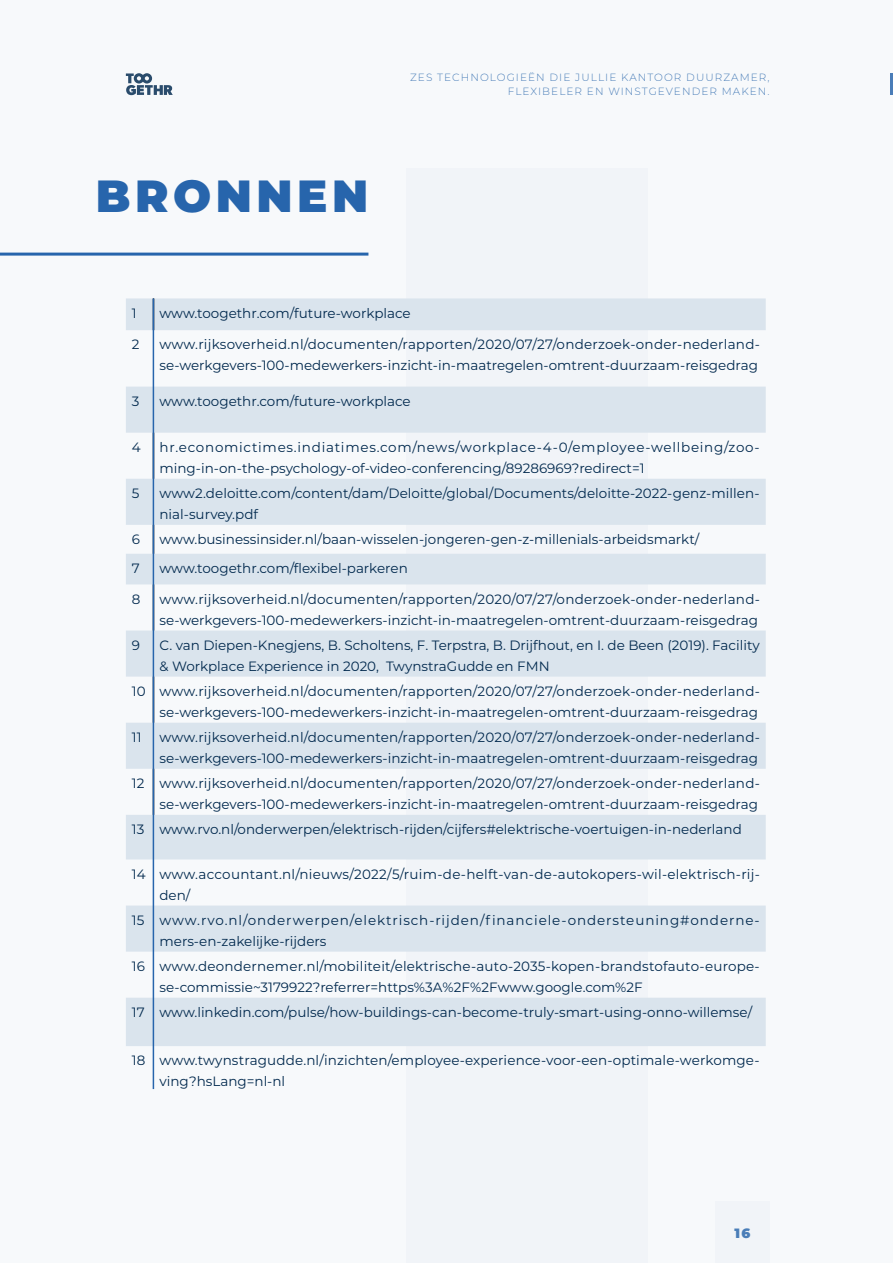
<style>
.page{position:relative;width:893px;height:1263px;background:#f7f9fb}
.page>*{position:absolute;margin:0;border:0;box-sizing:border-box;transform-origin:0 0}
.t1{font:900 45px "Montserrat";letter-spacing:.1em;color:#2765ac}
.t2{font:13.5px/21px "Montserrat";color:#00284d}
.t3{font:13.5px/21px "Montserrat";letter-spacing:.04em;color:#00284d}
.t4{font:13.5px/21px "Montserrat";letter-spacing:.07em;color:#00284d}
.t5{font:13.5px/21px "Montserrat";letter-spacing:.02em;color:#00284d}
.t6{font:900 13.5px "Montserrat";color:#2765ac}
.t7{font:300 10.5px/13.5px "Montserrat";letter-spacing:.1em;color:#2765ac;text-align:right}
</style>
<div class="page">
<div style="left:406px;top:168px;width:242px;height:1095px;background:#f1f4f8"></div>
<hr style="left:0;top:253px;width:368px;height:3px;background:#2765ac">
<div style="left:126px;top:298px;width:640px;height:32px;background:#dae4ed"></div>
<svg style="left:126px;top:387px;width:640px;height:659px;fill:#dae4ed"></svg>
<hr style="left:153px;top:298px;width:1px;height:791px;background:#2765ac">
<h1 class="t1" style="left:96px;top:162px;width:274px">BRONNEN</h1>
<p class="t7" style="left:410px;top:70px;width:361px">ZES TECHNOLOGIEËN DIE JULLIE KANTOOR DUURZAMER,<br>FLEXIBELER EN WINSTGEVENDER MAKEN.</p>
<p class="t2" style="left:132px;top:302px;width:6px">1</p>
<p class="t2" style="left:159px;top:302px;width:253px">www.toogethr.com/future-workplace</p>
<p class="t2" style="left:132px;top:333px;width:9px">2</p>
<p class="t2" style="left:159px;top:333px;width:602px">www.rijksoverheid.nl/documenten/rapporten/2020/07/27/onderzoek-onder-nederland&shy;se-werkgevers-100-medewerkers-inzicht-in-maatregelen-omtrent-duurzaam-reisgedrag</p>
<p class="t2" style="left:132px;top:390px;width:9px">3</p>
<p class="t2" style="left:159px;top:390px;width:253px">www.toogethr.com/future-workplace</p>
<p class="t2" style="left:132px;top:436px;width:10px">4</p>
<p class="t3" style="left:159px;top:436px;width:602px">hr.economictimes.indiatimes.com/news/workplace-4-0/employee-wellbeing/zoo&shy;ming-in-on-the-psychology-of-video-conferencing/89286969?redirect=1</p>
<p class="t2" style="left:132px;top:482px;width:9px">5</p>
<p class="t2" style="left:159px;top:482px;width:601px">www2.deloitte.com/content/dam/Deloitte/global/Documents/deloitte-2022-genz-millen&shy;nial-survey.pdf</p>
<p class="t2" style="left:132px;top:528px;width:10px">6</p>
<p class="t2" style="left:159px;top:528px;width:541px">www.businessinsider.nl/baan-wisselen-jongeren-gen-z-millenials-arbeidsmarkt/</p>
<p class="t2" style="left:132px;top:557px;width:9px">7</p>
<p class="t2" style="left:159px;top:557px;width:250px">www.toogethr.com/flexibel-parkeren</p>
<p class="t2" style="left:132px;top:588px;width:10px">8</p>
<p class="t2" style="left:159px;top:588px;width:602px">www.rijksoverheid.nl/documenten/rapporten/2020/07/27/onderzoek-onder-nederland&shy;se-werkgevers-100-medewerkers-inzicht-in-maatregelen-omtrent-duurzaam-reisgedrag</p>
<p class="t2" style="left:132px;top:634px;width:10px">9</p>
<p class="t2" style="left:159px;top:634px;width:602px">C. van Diepen-Knegjens, B. Scholtens, F. Terpstra, B. Drijfhout, en I. de Been (2019). Facility &amp; Workplace Experience in 2020, TwynstraGudde en FMN</p>
<p class="t2" style="left:132px;top:680px;width:629px;text-align:right">10 www.rijksoverheid.nl/documenten/rapporten/2020/07/27/onderzoek-onder-nederland&shy;se-werkgevers-100-medewerkers-inzicht-in-maatregelen-omtrent-duurzaam-reisgedrag</p>
<p class="t2" style="left:132px;top:726px;width:11px">11</p>
<p class="t2" style="left:159px;top:726px;width:602px">www.rijksoverheid.nl/documenten/rapporten/2020/07/27/onderzoek-onder-nederland&shy;se-werkgevers-100-medewerkers-inzicht-in-maatregelen-omtrent-duurzaam-reisgedrag</p>
<p class="t2" style="left:132px;top:772px;width:629px;text-align:right">12 www.rijksoverheid.nl/documenten/rapporten/2020/07/27/onderzoek-onder-nederland&shy;se-werkgevers-100-medewerkers-inzicht-in-maatregelen-omtrent-duurzaam-reisgedrag</p>
<p class="t2" style="left:132px;top:818px;width:611px">13 www.rvo.nl/onderwerpen/elektrisch-rijden/cijfers#elektrische-voertuigen-in-nederland</p>
<p class="t5" style="left:159px;top:863px;width:602px;text-indent:-28px">14 www.accountant.nl/nieuws/2022/5/ruim-de-helft-van-de-autokopers-wil-elektrisch-rij&shy;den/</p>
<p class="t4" style="left:159px;top:909px;width:602px;text-indent:-28px">15 www.rvo.nl/onderwerpen/elektrisch-rijden/financiele-ondersteuning#onderne&shy;mers-en-zakelijke-rijders</p>
<p class="t2" style="left:159px;top:955px;width:602px;text-indent:-28px">16 www.deondernemer.nl/mobiliteit/elektrische-auto-2035-kopen-brandstofauto-europe&shy;se-commissie~3179922?referrer=https%3A%2F%2Fwww.google.com%2F</p>
<p class="t2" style="left:132px;top:1001px;width:622px">17 www.linkedin.com/pulse/how-buildings-can-become-truly-smart-using-onno-willemse/</p>
<p class="t2" style="left:159px;top:1049px;width:602px;text-indent:-28px">18 www.twynstragudde.nl/inzichten/employee-experience-voor-een-optimale-werkomge&shy;ving?hsLang=nl-nl</p>
<p class="t6" style="left:735px;top:1223px;width:17px">16</p>
</div>
